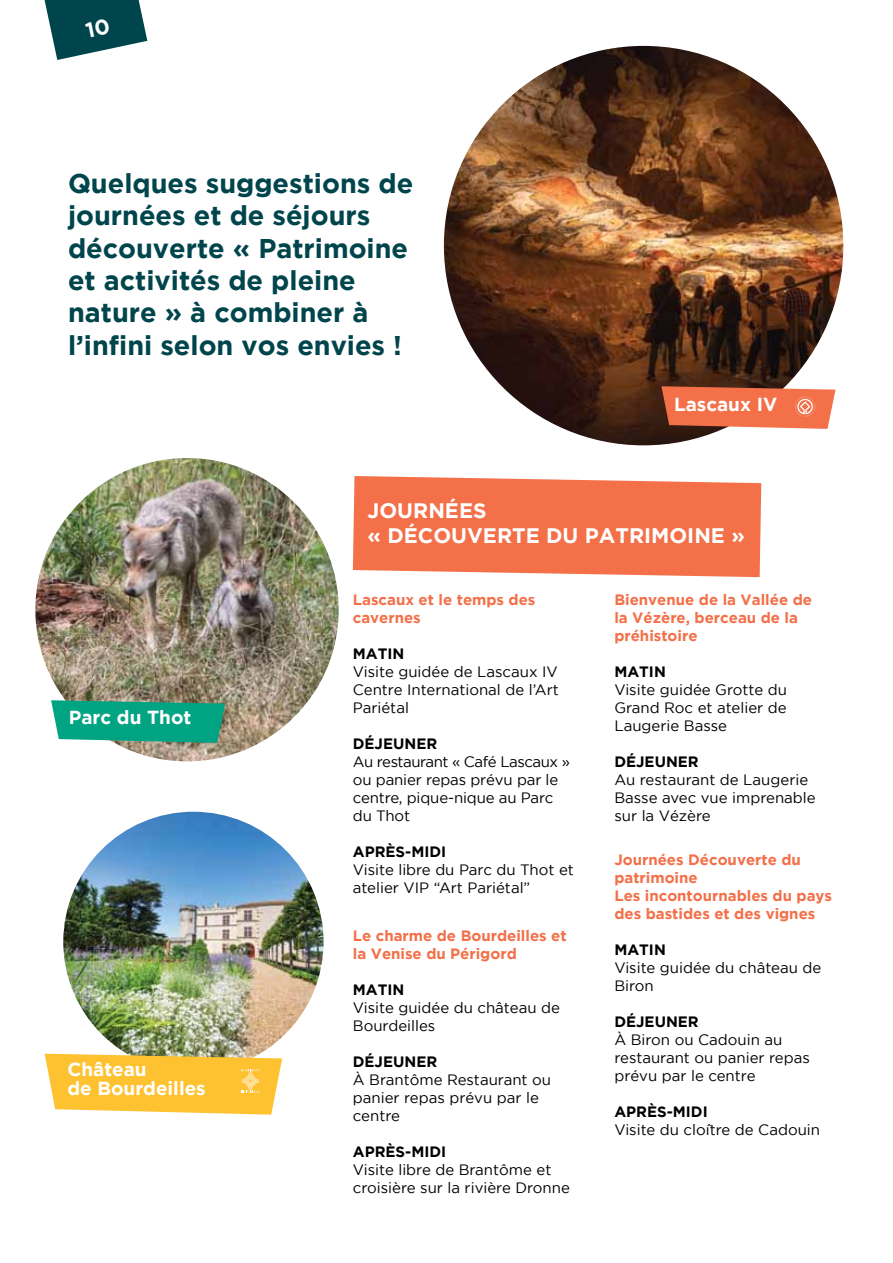
<style>
.page{position:relative;width:893px;height:1263px;background:#fff}
.page>*{position:absolute;margin:0;border:0;box-sizing:border-box;transform-origin:0 0}
.t1{font:700 27px/32.4px "Gotham";color:#00454c}
.t2{font:700 21px/25.2px "Gotham";color:#fff}
.t3{font:700 18.9px/19.5px "Gotham";color:#fff}
.t4{font:15px/18px "Gotham";color:#000}
.t5{font:700 15px/18px "Gotham";color:#f37049}
.t6{font:700 15px "Gotham";color:#000}
</style>
<div class="page">
<svg style="left:353px;top:476px;width:408px;height:101px;background:#f37a56"></svg>
<img style="left:57px;top:812px;width:266px;height:247px">
<div style="left:51px;top:799px;width:285px;height:285px;border:12px solid #fff;border-radius:50%"></div>
<img style="left:28px;top:451px;width:318px;height:317px;border-radius:159px">
<div style="left:21px;top:444px;width:332px;height:331px;border:14px solid #fff;border-radius:50%"></div>
<svg style="left:51px;top:700px;width:174px;height:43px;background:#19a586"></svg>
<svg style="left:45px;top:1054px;width:237px;height:61px;background:#fbc748"></svg>
<img style="left:435px;top:37px;width:418px;height:418px;border-radius:209px">
<div style="left:425px;top:27px;width:437px;height:437px;border:19px solid #fff;border-radius:50%"></div>
<svg style="left:661px;top:386px;width:174px;height:43px;background:#e57351"></svg>
<svg style="left:45px;top:0;width:102px;height:60px"></svg>
<h1 class="t1" style="left:68px;top:166px;width:347px">Quelques suggestions de journées et de séjours découverte « Patrimoine et activités de pleine nature » à combiner à l’infini selon vos envies !</h1>
<p class="t3" style="left:674px;top:394px;width:105px">Lascaux IV</p>
<p class="t3" style="left:69px;top:707px;width:124px">Parc du Thot</p>
<p class="t3" style="left:68px;top:1059px;width:140px">Château<br>de Bourdeilles</p>
<h2 class="t2" style="left:368px;top:497px;width:379px">JOURNÉES<br>« DÉCOUVERTE DU PATRIMOINE »</h2>
<p class="t5" style="left:353px;top:590px;width:184px">Lascaux et le temps des cavernes</p>
<p class="t6" style="left:353px;top:645px;width:53px">MATIN</p>
<p class="t4" style="left:353px;top:662px;width:207px;text-align:justify">Visite guidée de Lascaux IV Centre International de l’Art Pariétal</p>
<p class="t6" style="left:353px;top:735px;width:86px">DÉJEUNER</p>
<p class="t4" style="left:353px;top:752px;width:219px">Au restaurant « Café Lascaux » ou panier repas prévu par le centre, pique-nique au Parc du Thot</p>
<p class="t6" style="left:353px;top:843px;width:95px">APRÈS-MIDI</p>
<p class="t4" style="left:353px;top:860px;width:223px">Visite libre du Parc du Thot et atelier VIP “Art Pariétal”</p>
<p class="t5" style="left:353px;top:927px;width:215px">Le charme de Bourdeilles et la Venise du Périgord</p>
<p class="t6" style="left:353px;top:981px;width:53px">MATIN</p>
<p class="t4" style="left:353px;top:999px;width:209px">Visite guidée du château de<br>Bourdeilles</p>
<p class="t6" style="left:353px;top:1053px;width:86px">DÉJEUNER</p>
<p class="t4" style="left:353px;top:1071px;width:200px">À Brantôme Restaurant ou panier repas prévu par le centre</p>
<p class="t6" style="left:353px;top:1143px;width:95px">APRÈS-MIDI</p>
<p class="t4" style="left:353px;top:1161px;width:219px">Visite libre de Brantôme et croisière sur la rivière Dronne</p>
<p class="t5" style="left:614px;top:590px;width:199px">Bienvenue de la Vallée de la Vézère, berceau de la préhistoire</p>
<p class="t6" style="left:614px;top:663px;width:53px">MATIN</p>
<p class="t4" style="left:614px;top:680px;width:174px;text-align:justify">Visite guidée Grotte du Grand Roc et atelier de Laugerie Basse</p>
<p class="t6" style="left:614px;top:753px;width:86px">DÉJEUNER</p>
<p class="t4" style="left:614px;top:770px;width:203px">Au restaurant de Laugerie<br>Basse avec vue imprenable sur la Vézère</p>
<p class="t5" style="left:614px;top:850px;width:219px">Journées Découverte du patrimoine<br>Les incontournables du pays des bastides et des vignes</p>
<p class="t6" style="left:614px;top:941px;width:53px">MATIN</p>
<p class="t4" style="left:614px;top:958px;width:209px">Visite guidée du château de<br>Biron</p>
<p class="t6" style="left:614px;top:1013px;width:86px">DÉJEUNER</p>
<p class="t4" style="left:614px;top:1030px;width:197px">À Biron ou Cadouin au restaurant ou panier repas prévu par le centre</p>
<p class="t6" style="left:614px;top:1103px;width:95px">APRÈS-MIDI</p>
<p class="t4" style="left:614px;top:1120px;width:207px">Visite du cloître de Cadouin</p>
</div>
